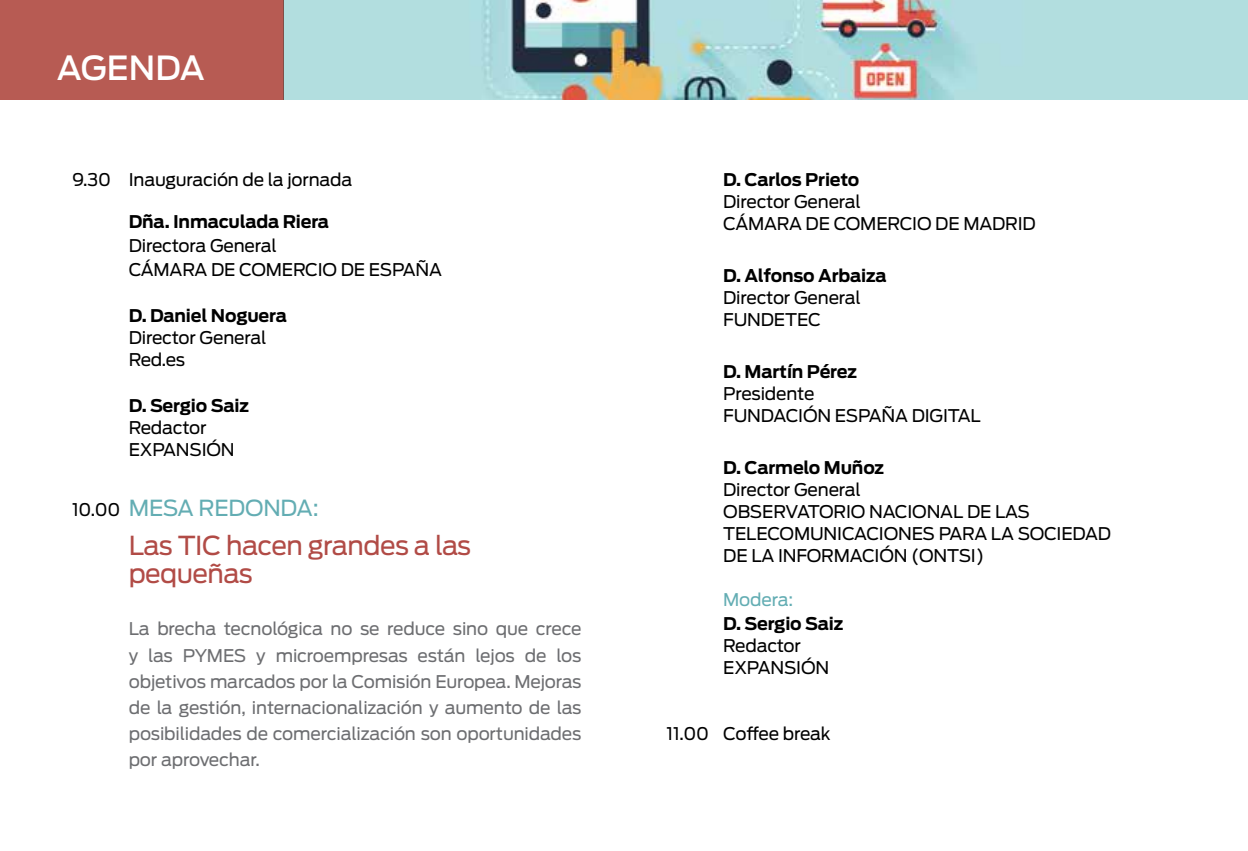
<style>
.page{position:relative;width:1248px;height:851px;background:#fff}
.page>*{position:absolute;margin:0;border:0;box-sizing:border-box;transform-origin:0 0}
.t1{font:500 33px "Antenna";color:#fff}
.t2{font:26px/28px "Antenna";letter-spacing:-.02em;color:#b14b46}
.t3{font:22px "Antenna";letter-spacing:-.01em;color:#63adb3}
.t4{font:17.4px/22px "Antenna";letter-spacing:-.01em;color:#000}
.t5{font:17.4px/26px "Antenna";letter-spacing:-.01em;color:#6d6e71;text-align:justify}
.t6{font:700 17.4px "Antenna";letter-spacing:-.01em;color:#000}
.t7{font:17.4px "Antenna";letter-spacing:-.01em;color:#63adb3}
.s1{font-size:17.4px;color:#000}
</style>
<div class="page">
<img style="left:283px;top:0;width:964px;height:99px">
<div style="left:0;top:0;width:283px;height:99px;background:#b75b53"></div>
<h1 class="t1" style="left:57px;top:48px;width:149px">AGENDA</h1>
<p class="t4" style="left:72px;top:168px;width:282px">9.30 Inauguración de la jornada</p>
<p class="t6" style="left:129px;top:211px;width:202px">Dña. Inmaculada Riera</p>
<p class="t4" style="left:129px;top:233px;width:315px;line-height:24px">Directora General<br>CÁMARA DE COMERCIO DE ESPAÑA</p>
<p class="t6" style="left:129px;top:305px;width:160px">D. Daniel Noguera</p>
<p class="t4" style="left:129px;top:326px;width:139px">Director General<br>Red.es</p>
<p class="t6" style="left:129px;top:395px;width:121px">D. Sergio Saiz</p>
<p class="t4" style="left:129px;top:416px;width:107px">Redactor<br>EXPANSIÓN</p>
<p class="t3" style="left:72px;top:495px;width:248px"><span class="s1">10.00</span> MESA REDONDA:</p>
<h2 class="t2" style="left:129px;top:532px;width:344px">Las TIC hacen grandes a las pequeñas</h2>
<p class="t5" style="left:129px;top:616px;width:454px">La brecha tecnológica no se reduce sino que crece y las PYMES y microempresas están lejos de los objetivos marcados por la Comisión Europea. Mejoras de la gestión, internacionalización y aumento de las posibilidades de comercialización son oportunidades por aprovechar.</p>
<p class="t6" style="left:723px;top:169px;width:137px">D. Carlos Prieto</p>
<p class="t4" style="left:723px;top:190px;width:314px">Director General<br>CÁMARA DE COMERCIO DE MADRID</p>
<p class="t6" style="left:723px;top:265px;width:165px">D. Alfonso Arbaiza</p>
<p class="t4" style="left:723px;top:286px;width:139px">Director General<br>FUNDETEC</p>
<p class="t6" style="left:723px;top:361px;width:135px">D. Martín Pérez</p>
<p class="t4" style="left:723px;top:382px;width:259px">Presidente<br>FUNDACIÓN ESPAÑA DIGITAL</p>
<p class="t6" style="left:723px;top:457px;width:162px">D. Carmelo Muñoz</p>
<p class="t4" style="left:723px;top:478px;width:389px">Director General<br>OBSERVATORIO NACIONAL DE LAS<br>TELECOMUNICACIONES PARA LA SOCIEDAD<br>DE LA INFORMACIÓN (ONTSI)</p>
<p class="t7" style="left:723px;top:589px;width:71px">Modera:</p>
<p class="t6" style="left:723px;top:613px;width:121px">D. Sergio Saiz</p>
<p class="t4" style="left:723px;top:634px;width:107px">Redactor<br>EXPANSIÓN</p>
<p class="t4" style="left:666px;top:722px;width:165px">11.00 Coffee break</p>
</div>
